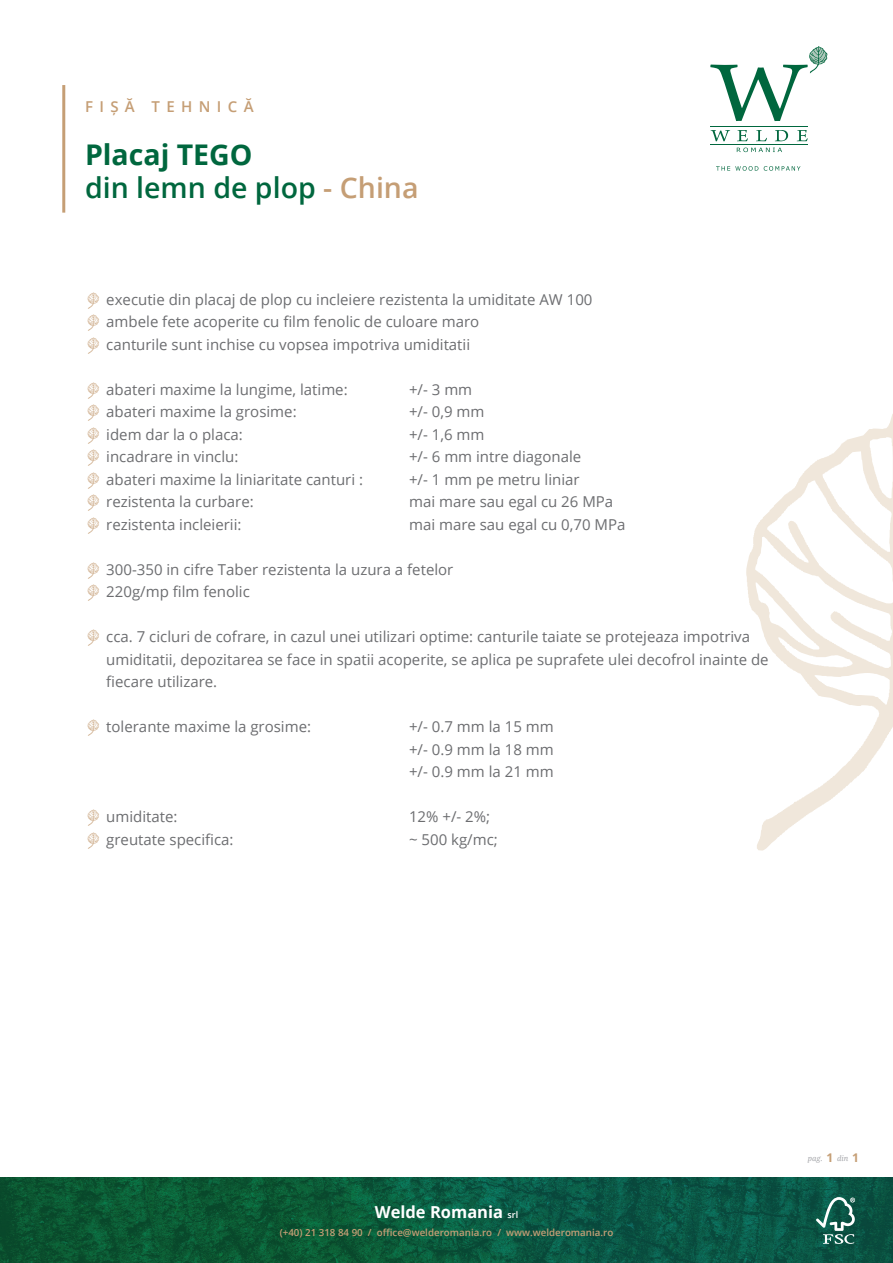
<style>
.page{position:relative;width:893px;height:1263px;background:#fff}
.page>*{position:absolute;margin:0;border:0;box-sizing:border-box;transform-origin:0 0}
.t1{font:600 28.5px/33px "Open Sans";color:#00673e}
.t2{font:700 16.5px "Open Sans";color:#fff}
.t3{font:15px/22.5px "Open Sans";color:#6c6d70}
.t4{font:600 15px "Open Sans";letter-spacing:.425em;color:#c59e75}
.t5{font:600 9.75px "Open Sans";color:#c59e75}
.t6{font:italic 7.5px "Noto Serif";color:#a8a9ad}
.s1{font-weight:700}
.s2{color:#c59e75}
.s3{font-family:"Glyphter";font-size:16.5px;color:#c59e75}
.s4{font-weight:600;font-size:9px}
.s5{font-family:"Open Sans";font-weight:700;font-style:normal;font-size:12px;color:#c59e75}
</style>
<div class="page">
<hr style="left:710px;top:127px;width:98px;height:1px;background:#00673e">
<hr style="left:710px;top:145px;width:98px;height:1px;background:#00673e">
<svg style="left:711px;top:130px;width:19px;height:11px"></svg>
<svg style="left:737px;top:130px;width:11px;height:11px"></svg>
<svg style="left:756px;top:130px;width:11px;height:11px"></svg>
<svg style="left:775px;top:130px;width:13px;height:11px"></svg>
<svg style="left:797px;top:130px;width:11px;height:11px"></svg>
<svg style="left:737px;top:148px;width:45px;height:4px"></svg>
<svg style="left:710px;top:46px;width:117px;height:75px"></svg>
<svg style="left:716px;top:166px;width:42px;height:5px"></svg>
<svg style="left:764px;top:166px;width:36px;height:5px"></svg>
<svg style="left:746px;top:414px;width:147px;height:436px"></svg>
<img style="left:0;top:1178px;width:893px;height:85px">
<svg style="left:816px;top:1197px;width:39px;height:47px"></svg>
<hr style="left:62px;top:85px;width:3px;height:128px;background:#c59e75">
<p class="t4" style="left:85px;top:96px;width:170px">FIȘĂ TEHNICĂ</p>
<h1 class="t1" style="left:85px;top:137px;width:335px"><span class="s1">Placaj TEGO<br></span>din lemn de plop <span class="s2">- China</span></h1>
<p class="t3" style="left:85px;top:288px;width:509px"><span class="s3">A</span> executie din placaj de plop cu incleiere rezistenta la umiditate AW 100<br><span class="s3">A</span> ambele fete acoperite cu film fenolic de culoare maro<br><span class="s3">A</span> canturile sunt inchise cu vopsea impotriva umiditatii</p>
<p class="t3" style="left:85px;top:378px;width:264px"><span class="s3">A</span> abateri maxime la lungime, latime:</p>
<p class="t3" style="left:409px;top:378px;width:65px">+/- 3 mm</p>
<p class="t3" style="left:85px;top:400px;width:213px"><span class="s3">A</span> abateri maxime la grosime:</p>
<p class="t3" style="left:409px;top:400px;width:77px">+/- 0,9 mm</p>
<p class="t3" style="left:85px;top:423px;width:159px"><span class="s3">A</span> idem dar la o placa:</p>
<p class="t3" style="left:409px;top:423px;width:77px">+/- 1,6 mm</p>
<p class="t3" style="left:85px;top:445px;width:155px"><span class="s3">A</span> incadrare in vinclu:</p>
<p class="t3" style="left:409px;top:445px;width:174px">+/- 6 mm intre diagonale</p>
<p class="t3" style="left:85px;top:468px;width:279px"><span class="s3">A</span> abateri maxime la liniaritate canturi :</p>
<p class="t3" style="left:409px;top:468px;width:172px">+/- 1 mm pe metru liniar</p>
<p class="t3" style="left:85px;top:490px;width:170px"><span class="s3">A</span> rezistenta la curbare:</p>
<p class="t3" style="left:409px;top:490px;width:206px">mai mare sau egal cu 26 MPa</p>
<p class="t3" style="left:85px;top:513px;width:158px"><span class="s3">A</span> rezistenta incleierii:</p>
<p class="t3" style="left:409px;top:513px;width:218px">mai mare sau egal cu 0,70 MPa</p>
<p class="t3" style="left:85px;top:558px;width:370px"><span class="s3">A</span> 300-350 in cifre Taber rezistenta la uzura a fetelor<br><span class="s3">A</span> 220g/mp film fenolic</p>
<p class="t3" style="left:106px;top:625px;width:664px;text-indent:-21px"><span class="s3">A</span> cca. 7 cicluri de cofrare, in cazul unei utilizari optime: canturile taiate se protejeaza impotriva umiditatii, depozitarea se face in spatii acoperite, se aplica pe suprafete ulei decofrol inainte de fiecare utilizare.</p>
<p class="t3" style="left:85px;top:715px;width:228px"><span class="s3">A</span> tolerante maxime la grosime:</p>
<p class="t3" style="left:409px;top:715px;width:146px;text-align:justify">+/- 0.7 mm la 15 mm +/- 0.9 mm la 18 mm +/- 0.9 mm la 21 mm</p>
<p class="t3" style="left:85px;top:805px;width:94px"><span class="s3">A</span> umiditate:</p>
<p class="t3" style="left:409px;top:805px;width:83px">12% +/- 2%;</p>
<p class="t3" style="left:85px;top:828px;width:150px"><span class="s3">A</span> greutate specifica:</p>
<p class="t3" style="left:409px;top:828px;width:90px">~ 500 kg/mc;</p>
<p class="t2" style="left:375px;top:1200px;width:145px">Welde Romania <span class="s4">srl</span></p>
<p class="t5" style="left:280px;top:1225px;width:335px">(+40) 21 318 84 90 / office@welderomania.ro / www.welderomania.ro</p>
<p class="t6" style="left:808px;top:1153px;width:53px">pag. <span class="s5">1</span> din <span class="s5">1</span></p>
</div>
